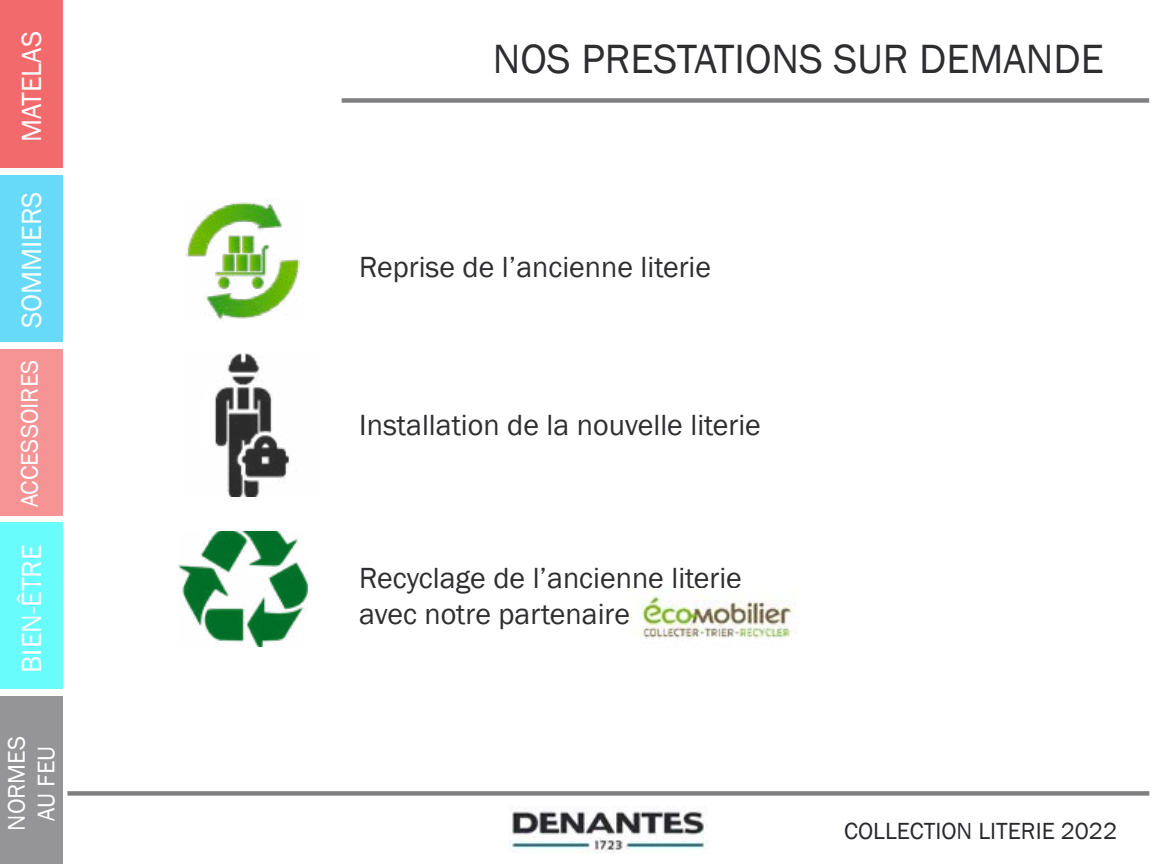
<style>
.page{position:relative;width:1152px;height:864px;background:#fff}
.page>*{position:absolute;margin:0;border:0;box-sizing:border-box;transform-origin:0 0}
.t1{font:42px "Franklin Gothic";color:#2e2d30}
.t2{font:30px/36px "Franklin Gothic";color:#2e2d30}
.t3{font:28.5px "Franklin Gothic";color:#fff}
.t4{font:24.75px/29.7px "Franklin Gothic";color:#fff;text-align:center}
.t5{font:24px "Franklin Gothic";color:#2b292e}
</style>
<div class="page">
<img style="left:510px;top:808px;width:197px;height:46px">
<div style="left:0;top:0;width:62px;height:168px;background:#f36a6c"></div>
<div style="left:0;top:175px;width:62px;height:167px;background:#67d9f9"></div>
<div style="left:0;top:522px;width:62px;height:167px;background:#69fcfd"></div>
<div style="left:0;top:696px;width:62px;height:168px;background:#959496"></div>
<div style="left:0;top:349px;width:62px;height:166px;background:#f69495"></div>
<img style="left:179px;top:531px;width:128px;height:115px">
<img style="left:215px;top:353px;width:75px;height:144px">
<img style="left:186px;top:200px;width:114px;height:121px">
<img style="left:629px;top:589px;width:167px;height:50px">
<div style="left:67px;top:791px;width:1082px;height:5px;background:#7f7e81"></div>
<div style="left:342px;top:98px;width:807px;height:5px;background:#7f7e81"></div>
<p class="t3" style="left:14px;top:142px;width:113px;rotate:-90deg">MATELAS</p>
<p class="t3" style="left:14px;top:328px;width:138px;rotate:-90deg">SOMMIERS</p>
<p class="t4" style="left:15px;top:507px;width:149px;rotate:-90deg">ACCESSOIRES</p>
<p class="t3" style="left:14px;top:673px;width:130px;rotate:-90deg">BIEN-ÊTRE</p>
<p class="t4" style="left:2px;top:831px;width:96px;rotate:-90deg">NORMES<br>AU FEU</p>
<h1 class="t1" style="left:493px;top:33px;width:612px">NOS PRESTATIONS SUR DEMANDE</h1>
<p class="t2" style="left:359px;top:249px;width:353px">Reprise de l’ancienne literie</p>
<p class="t2" style="left:359px;top:407px;width:403px">Installation de la nouvelle literie</p>
<p class="t2" style="left:359px;top:561px;width:384px">Recyclage de l’ancienne literie avec notre partenaire</p>
<p class="t5" style="left:844px;top:816px;width:274px">COLLECTION LITERIE 2022</p>
</div>
